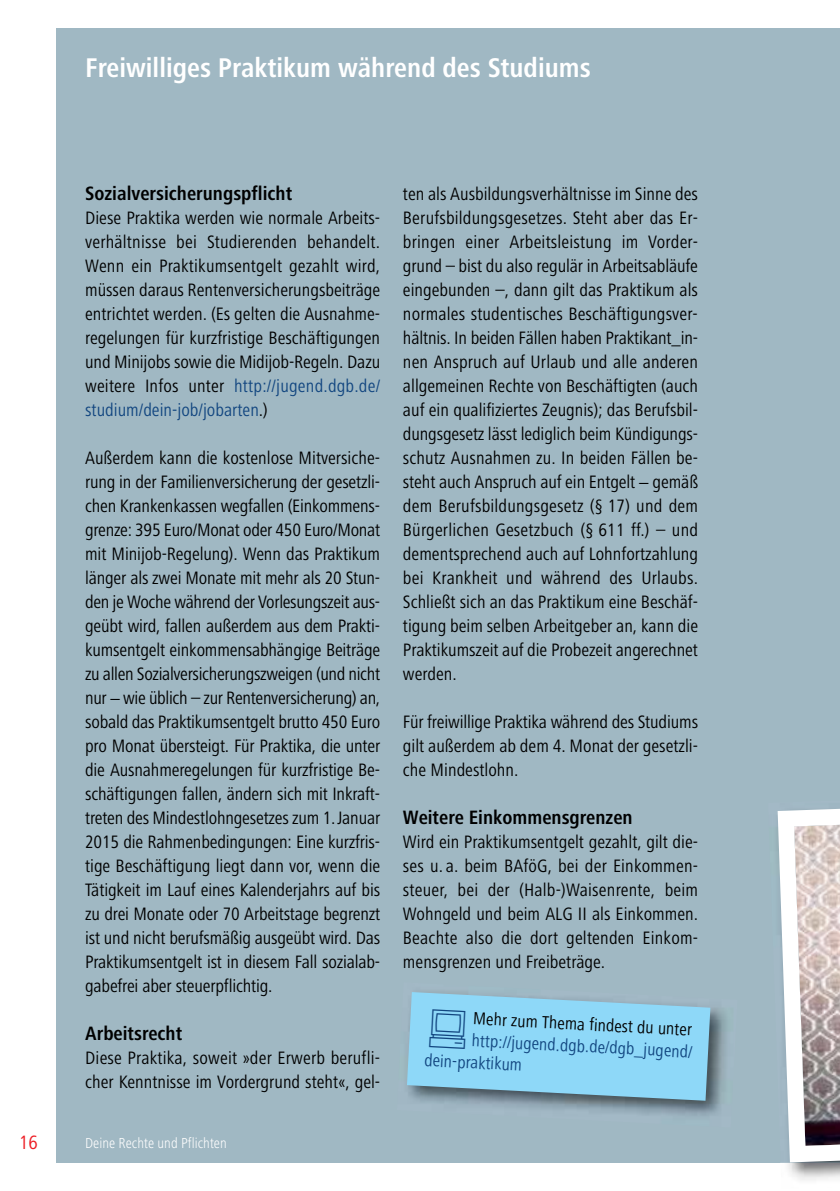
<style>
.page{position:relative;width:840px;height:1191px;background:#fff}
.page>*{position:absolute;margin:0;border:0;box-sizing:border-box;transform-origin:0 0}
.t1{font:700 condensed 28px "Frutiger Next LT";color:#fff}
.t2{font:700 condensed 20px "Frutiger Next LT";color:#000}
.t3{font:condensed 20px "Frutiger Next LT";color:#ed1d24}
.t4{font:condensed 18.6px/24px "Frutiger Next LT";color:#000;text-align:justify}
.t5{font:condensed 18px/22px "Frutiger Next LT";color:#124680}
.t6{font:condensed 18px "Frutiger Next LT";color:#000}
.t7{font:300 condensed 15px "Frutiger Next LT";color:#fff}
.s1{color:#124680}
</style>
<div class="page">
<div style="left:57px;top:28px;width:782px;height:1134px;background:#a0b8c3"></div>
<img style="left:839px;top:790px;width:1px;height:372px">
<svg style="left:768px;top:809px;width:71px;height:361px"></svg>
<img style="left:420px;top:1008px;width:307px;height:108px">
<svg style="left:407px;top:992px;width:303px;height:108px;background:#8cceeb"></svg>
<h1 class="t1" style="left:85px;top:57px;width:507px">Freiwilliges Praktikum während des Studiums</h1>
<p class="t2" style="left:85px;top:185px;width:208px">Sozialversicherungspflicht</p>
<p class="t4" style="left:85px;top:207px;width:296px">Diese Praktika werden wie normale Arbeits&shy;verhältnisse bei Studierenden behandelt.<br>Wenn ein Praktikumsentgelt gezahlt wird, müssen daraus Rentenversicherungsbeiträge entrichtet werden. (Es gelten die Ausnahme&shy;regelungen für kurzfristige Beschäftigungen und Minijobs sowie die Midijob-Regeln. Dazu weitere Infos unter <span class="s1">http://jugend.dgb.de/ studium/dein-job/jobarten</span>.)</p>
<p class="t4" style="left:85px;top:447px;width:296px">Außerdem kann die kostenlose Mitversiche&shy;rung in der Familienversicherung der gesetzli&shy;chen Krankenkassen wegfallen (Einkommens&shy;grenze: 395 Euro/Monat oder 450 Euro/Monat mit Minijob-Regelung). Wenn das Praktikum länger als zwei Monate mit mehr als 20 Stun&shy;den je Woche während der Vorlesungszeit aus&shy;geübt wird, fallen außerdem aus dem Prakti&shy;kumsentgelt einkommensabhängige Beiträge zu allen Sozialversicherungszweigen (und nicht nur − wie üblich – zur Rentenversicherung) an, sobald das Praktikumsentgelt brutto 450 Euro pro Monat übersteigt. Für Praktika, die unter die Ausnahmeregelungen für kurzfristige Be&shy;schäftigungen fallen, ändern sich mit Inkraft&shy;treten des Mindestlohngesetzes zum 1.Januar 2015 die Rahmenbedingungen: Eine kurzfris&shy;tige Beschäftigung liegt dann vor, wenn die Tätigkeit im Lauf eines Kalenderjahrs auf bis zu drei Monate oder 70 Arbeitstage begrenzt ist und nicht berufsmäßig ausgeübt wird. Das Praktikumsentgelt ist in diesem Fall sozialab&shy;gabefrei aber steuerpflichtig.</p>
<p class="t2" style="left:85px;top:1025px;width:99px">Arbeitsrecht</p>
<p class="t4" style="left:85px;top:1047px;width:296px">Diese Praktika, soweit »der Erwerb berufli&shy;cher Kenntnisse im Vordergrund steht«, gel-</p>
<p class="t3" style="left:19px;top:1134px;width:20px">16</p>
<p class="t7" style="left:85px;top:1137px;width:143px">Deine Rechte und Pflichten</p>
<p class="t4" style="left:403px;top:183px;width:296px">ten als Ausbildungsverhältnisse im Sinne des Berufsbildungsgesetzes. Steht aber das Er&shy;bringen einer Arbeitsleistung im Vorder&shy;grund – bist du also regulär in Arbeitsabläufe eingebunden –, dann gilt das Praktikum als normales studentisches Beschäftigungsver&shy;hältnis. In beiden Fällen haben Prak ti kant_in - nen Anspruch auf Urlaub und alle anderen allgemeinen Rechte von Beschäftigten (auch auf ein qualifiziertes Zeugnis); das Berufsbil&shy;dungsgesetz lässt lediglich beim Kündigungs&shy;schutz Ausnahmen zu. In beiden Fällen be&shy;steht auch Anspruch auf ein Entgelt − gemäß dem Berufsbildungsgesetz (§ 17) und dem Bürgerlichen Gesetzbuch (§ 611 ff.) – und dementsprechend auch auf Lohnfortzahlung bei Krankheit und während des Urlaubs.<br>Schließt sich an das Praktikum eine Beschäf&shy;tigung beim selben Arbeitgeber an, kann die Praktikumszeit auf die Probezeit angerechnet werden.</p>
<p class="t4" style="left:403px;top:711px;width:296px">Für freiwillige Praktika während des Studiums gilt außerdem ab dem 4. Monat der gesetzli&shy;che Mindestlohn.</p>
<p class="t2" style="left:403px;top:809px;width:231px">Weitere Einkommensgrenzen</p>
<p class="t4" style="left:403px;top:831px;width:296px">Wird ein Praktikumsentgelt gezahlt, gilt die&shy;ses u. a. beim BAföG, bei der Einkommen&shy;steuer, bei der (Halb-)Waisenrente, beim Wohngeld und beim ALG II als Einkommen.<br>Beachte also die dort geltenden Einkom&shy;mensgrenzen und Freibeträge.</p>
<p class="t6" style="left:473px;top:1011px;width:221px;rotate:3deg">Mehr zum Thema findest du unter</p>
<p class="t5" style="left:426px;top:1028px;width:269px;text-indent:46px;rotate:3deg">http://jugend.dgb.de/dgb_jugend/ dein-praktikum</p>
</div>
